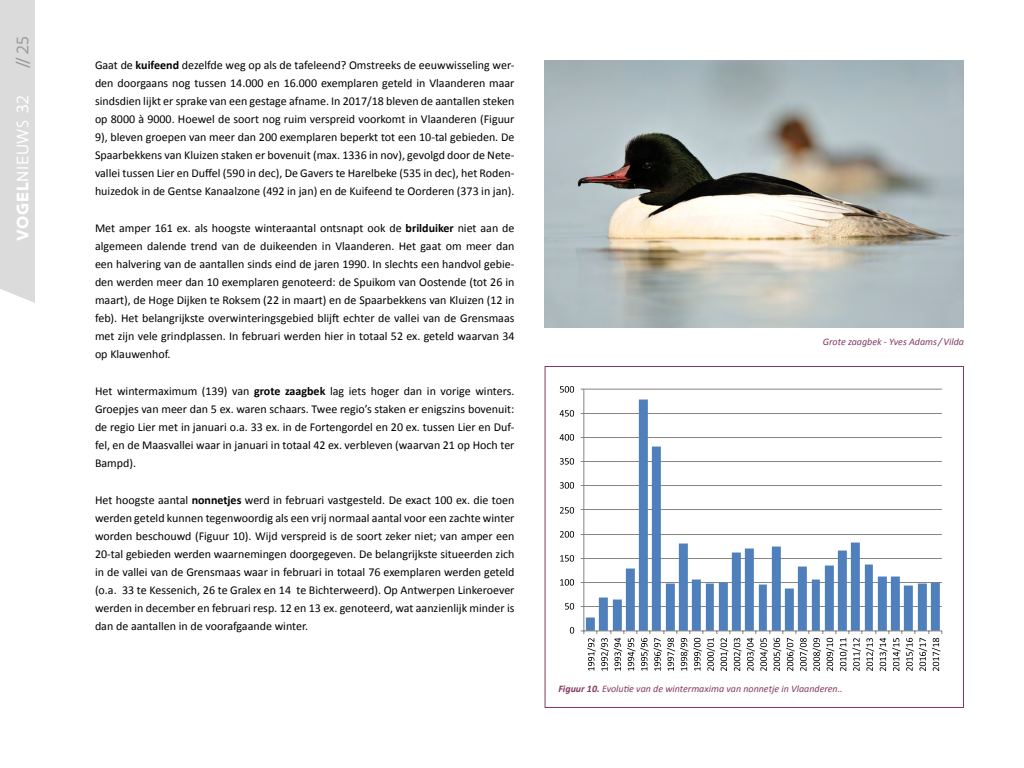
<style>
.page{position:relative;width:1024px;height:768px;background:#fff}
.page>*{position:absolute;margin:0;border:0;box-sizing:border-box;transform-origin:0 0}
.t1{font:18px "Flanders Art Sans";letter-spacing:.05em;color:#fff}
.t2{font:18px "Flanders Art Sans";color:#999}
.BODY{font:12px/18px "Calibri";color:#000;text-align:justify}
.ondertekst{font:italic 10px "Calibri";color:#843860}
.s1{font-weight:700}
</style>
<div class="page">
<div style="left:0;top:0;width:35px;height:303px;background:#dbdbdb"></div>
<img style="left:544px;top:60px;width:420px;height:268px">
<hr style="left:584px;top:389px;width:358px;height:1px;background:#848484">
<hr style="left:584px;top:413px;width:358px;height:1px;background:#848484">
<hr style="left:584px;top:437px;width:358px;height:1px;background:#848484">
<hr style="left:584px;top:461px;width:358px;height:1px;background:#848484">
<hr style="left:584px;top:485px;width:358px;height:1px;background:#848484">
<hr style="left:584px;top:509px;width:358px;height:1px;background:#848484">
<hr style="left:584px;top:534px;width:358px;height:1px;background:#848484">
<hr style="left:584px;top:558px;width:358px;height:1px;background:#848484">
<hr style="left:584px;top:582px;width:358px;height:1px;background:#848484">
<hr style="left:584px;top:606px;width:358px;height:1px;background:#848484">
<svg style="left:586px;top:400px;width:354px;height:230px"></svg>
<hr style="left:583px;top:389px;width:1px;height:242px;background:#848484">
<svg style="left:570px;top:627px;width:4px;height:7px"></svg>
<svg style="left:565px;top:603px;width:9px;height:7px"></svg>
<svg style="left:560px;top:579px;width:14px;height:7px"></svg>
<svg style="left:560px;top:555px;width:14px;height:7px"></svg>
<svg style="left:560px;top:531px;width:14px;height:7px"></svg>
<svg style="left:560px;top:507px;width:14px;height:7px"></svg>
<svg style="left:560px;top:482px;width:14px;height:7px"></svg>
<svg style="left:560px;top:458px;width:14px;height:7px"></svg>
<svg style="left:560px;top:434px;width:14px;height:7px"></svg>
<svg style="left:560px;top:410px;width:14px;height:7px"></svg>
<svg style="left:560px;top:386px;width:14px;height:7px"></svg>
<svg style="left:581px;top:630px;width:361px;height:41px"></svg>
<div style="left:545px;top:366px;width:419px;height:342px;border:1px solid #843860"></div>
<h1 class="t2" style="left:12px;top:69px;width:35px;rotate:-90deg">// 25</h1>
<h1 class="t1" style="left:12px;top:241px;width:147px;rotate:-90deg"><span class="s1">VOGEL</span>NIEUWS 32</h1>
<p class="BODY" style="left:95px;top:56px;width:421px">Gaat de <span class="s1">kuifeend</span> dezelfde weg op als de tafeleend? Omstreeks de eeuwwisseling wer&shy;den doorgaans nog tussen 14.000 en 16.000 exemplaren geteld in Vlaanderen maar sindsdien lijkt er sprake van een gestage afname. In 2017/18 bleven de aantallen steken op 8000 à 9000. Hoewel de soort nog ruim verspreid voorkomt in Vlaanderen (Figuur 9), bleven groepen van meer dan 200 exemplaren beperkt tot een 10-tal gebieden. De Spaarbekkens van Kluizen staken er bovenuit (max. 1336 in nov), gevolgd door de Nete&shy;vallei tussen Lier en Duffel (590 in dec), De Gavers te Harelbeke (535 in dec), het Roden&shy;huizedok in de Gentse Kanaalzone (492 in jan) en de Kuifeend te Oorderen (373 in jan).</p>
<p class="BODY" style="left:95px;top:219px;width:421px">Met amper 161 ex. als hoogste winteraantal ontsnapt ook de <span class="s1">brilduiker</span> niet aan de algemeen dalende trend van de duikeenden in Vlaanderen. Het gaat om meer dan een halvering van de aantallen sinds eind de jaren 1990. In slechts een handvol gebie&shy;den werden meer dan 10 exemplaren genoteerd: de Spuikom van Oostende (tot 26 in maart), de Hoge Dijken te Roksem (22 in maart) en de Spaarbekkens van Kluizen (12 in feb). Het belangrijkste overwinteringsgebied blijft echter de vallei van de Grensmaas met zijn vele grindplassen. In februari werden hier in totaal 52 ex. geteld waarvan 34 op Klauwenhof.</p>
<p class="BODY" style="left:95px;top:382px;width:421px">Het wintermaximum (139) van <span class="s1">grote zaagbek</span> lag iets hoger dan in vorige winters.<br>Groepjes van meer dan 5 ex. waren schaars. Twee regio’s staken er enigszins bovenuit: de regio Lier met in januari o.a. 33 ex. in de Fortengordel en 20 ex. tussen Lier en Duf&shy;fel, en de Maasvallei waar in januari in totaal 42 ex. verbleven (waarvan 21 op Hoch ter Bampd).</p>
<p class="BODY" style="left:95px;top:491px;width:421px">Het hoogste aantal <span class="s1">nonnetjes</span> werd in februari vastgesteld. De exact 100 ex. die toen werden geteld kunnen tegenwoordig als een vrij normaal aantal voor een zachte winter worden beschouwd (Figuur 10). Wijd verspreid is de soort zeker niet; van amper een 20-tal gebieden werden waarnemingen doorgegeven. De belangrijkste situeerden zich in de vallei van de Grensmaas waar in februari in totaal 76 exemplaren werden geteld (o.a. 33 te Kessenich, 26 te Gralex en 14 te Bichterweerd). Op Antwerpen Linkeroever werden in december en februari resp. 12 en 13 ex. genoteerd, wat aanzienlijk minder is dan de aantallen in de voorafgaande winter.</p>
<p class="ondertekst" style="left:823px;top:335px;width:143px">Grote zaagbek - Yves Adams / Vilda</p>
<p class="ondertekst" style="left:558px;top:682px;width:286px"><span class="s1">Figuur 10.</span> Evolutie van de wintermaxima van nonnetje in Vlaanderen..</p>
</div>
